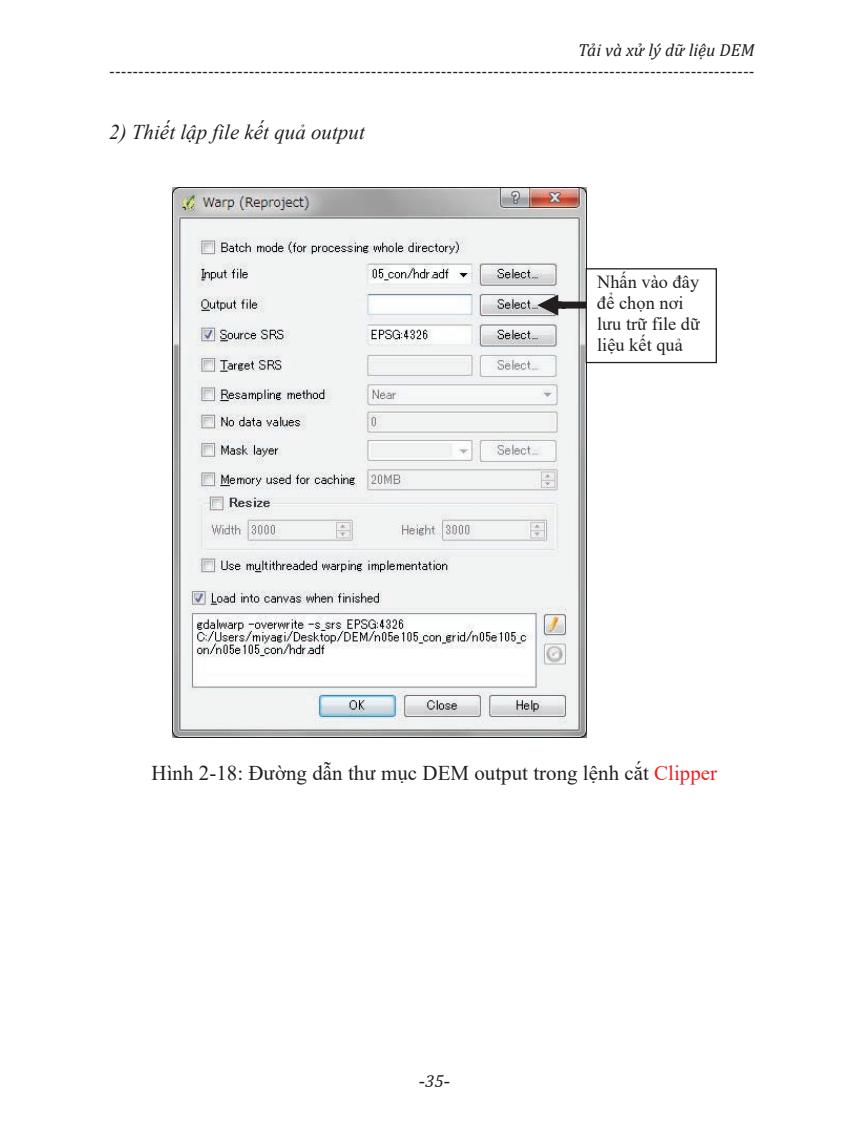
<style>
.page{position:relative;width:844px;height:1141px;background:#fff}
.page>*{position:absolute;margin:0;border:0;box-sizing:border-box;transform-origin:0 0}
.t1{font:21px "Times New Roman";color:#231f20}
.t2{font:italic 21px "Times New Roman";color:#231f20}
.t3{font:19.25px "Times New Roman";color:#231f20}
.t4{font:18.38px/21.2px "Times New Roman";color:#231f20}
.t5{font:17.5px "Cambria";color:#231f20}
.t6{font:italic 17.5px "Cambria";color:#231f20}
.s1{color:#ee1f23}
.s2{font-family:"Cambria";font-style:italic;font-size:17.5px}
</style>
<div class="page">
<img style="left:172px;top:187px;width:414px;height:550px">
<svg style="left:537px;top:268px;width:179px;height:95px"></svg>
<p class="t6" style="left:578px;top:38px;width:178px">Tải và xử lý dữ liệu DEM</p>
<p class="t5" style="left:109px;top:61px;width:646px">---------------------------------------------------------------------------------------------------------------</p>
<p class="t2" style="left:109px;top:118px;width:257px">2) Thiết lập file kết quả output</p>
<p class="t4" style="left:597px;top:270px;width:104px">Nhấn vào đây để chọn nơi lưu trữ file dữ liệu kết quả</p>
<p class="t1" style="left:151px;top:758px;width:567px">Hình 2-18: Đường dẫn thư mục DEM output trong lệnh cắt <span class="s1">Clipper</span></p>
<p class="t3" style="left:418px;top:1067px;width:33px">-<span class="s2">35</span>-</p>
</div>
